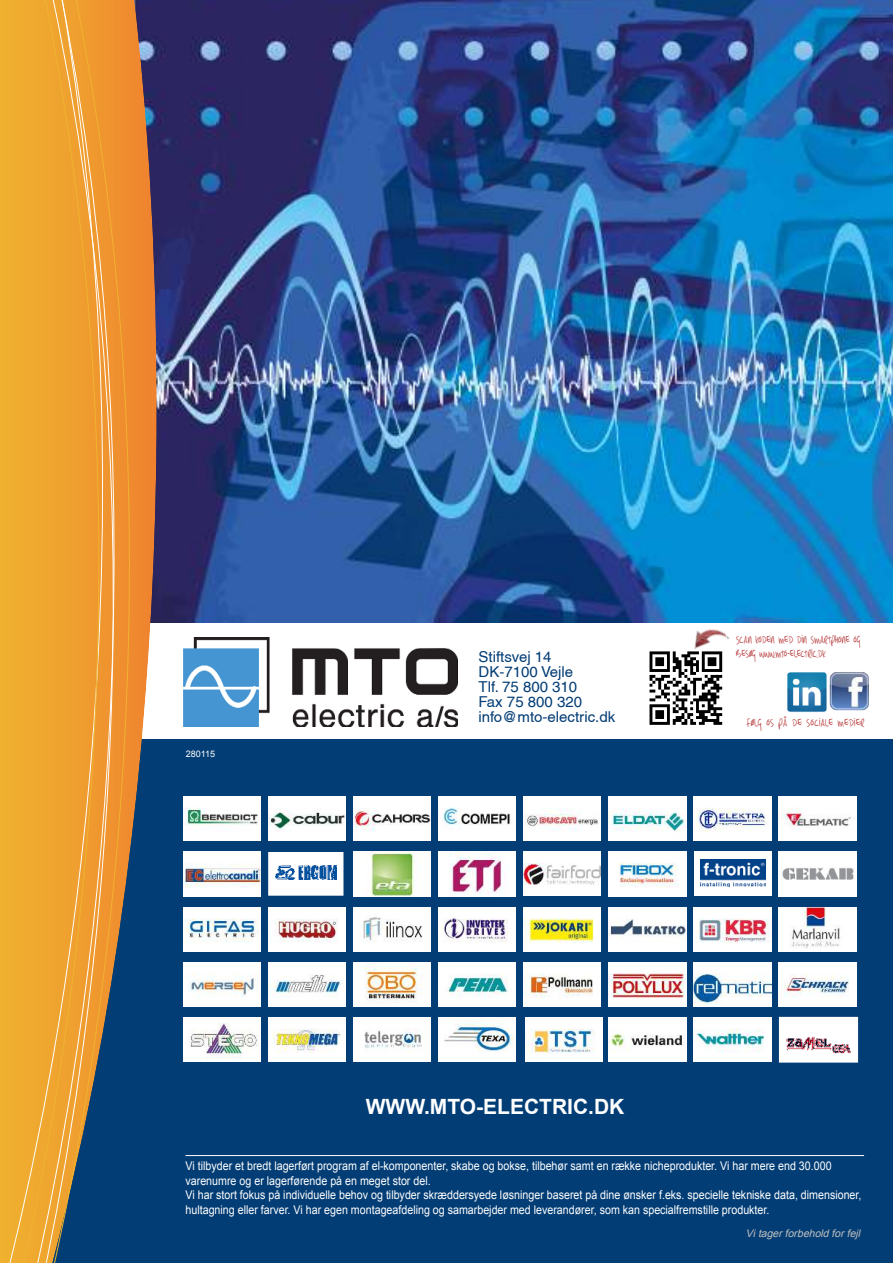
<style>
.page{position:relative;width:893px;height:1263px;background:#fff}
.page>*{position:absolute;margin:0;border:0;box-sizing:border-box;transform-origin:0 0}
.t1{font:700 21px "Arial";color:#fff}
.t2{font:15px/15px "Helvetica";color:#033d75}
.t3{font:12px/14.4px "Arial";color:#fff;scale:.89 1}
.t4{font:12px/13.5px "DK Early Morning Coffee Medium Roas";color:#b53335;scale:.79 1}
.t5{font:12px "DK Early Morning Coffee Medium Roas";letter-spacing:.03em;color:#b53335;scale:.85 1}
.t6{font:italic 10.5px "Arial";color:#c0c0c0}
.t7{font:9px "Arial";color:#fff}
</style>
<div class="page">
<img style="left:195px;top:0;width:698px;height:622px">
<div style="left:1px;top:739px;width:892px;height:524px;background:#033d75"></div>
<div style="left:0;top:0;width:12px;height:1263px;background:#efb02f"></div>
<svg style="left:181px;top:0;width:14px;height:1157px"></svg>
<svg style="left:166px;top:0;width:15px;height:623px;background:#2e2c67"></svg>
<svg style="left:12px;top:0;width:154px;height:1263px"></svg>
<img style="left:649px;top:651px;width:74px;height:74px">
<img style="left:184px;top:638px;width:274px;height:89px">
<img style="left:787px;top:672px;width:82px;height:40px">
<img style="left:694px;top:621px;width:37px;height:29px">
<hr style="left:186px;top:1155px;width:678px;height:1px;background:#fff">
<img style="left:183px;top:796px;width:78px;height:45px">
<img style="left:268px;top:796px;width:78px;height:45px">
<img style="left:353px;top:796px;width:78px;height:45px">
<img style="left:438px;top:796px;width:78px;height:45px">
<img style="left:523px;top:796px;width:78px;height:45px">
<img style="left:609px;top:796px;width:77px;height:45px">
<img style="left:694px;top:796px;width:77px;height:45px">
<img style="left:779px;top:796px;width:77px;height:45px">
<img style="left:183px;top:852px;width:78px;height:44px">
<div style="left:269px;top:853px;width:74px;height:42px;background:#fff"></div>
<img style="left:275px;top:865px;width:61px;height:15px">
<div style="left:268px;top:852px;width:75px;height:44px;border:2px solid #fff"></div>
<img style="left:353px;top:852px;width:78px;height:44px">
<img style="left:438px;top:852px;width:78px;height:44px">
<div style="left:523px;top:852px;width:78px;height:44px;background:#fff"></div>
<img style="left:523px;top:863px;width:78px;height:22px">
<img style="left:609px;top:852px;width:77px;height:44px">
<div style="left:694px;top:852px;width:77px;height:44px;background:#fff"></div>
<img style="left:701px;top:860px;width:64px;height:26px">
<img style="left:779px;top:852px;width:77px;height:44px">
<img style="left:183px;top:907px;width:78px;height:44px">
<img style="left:268px;top:907px;width:78px;height:44px">
<img style="left:353px;top:907px;width:78px;height:44px">
<img style="left:438px;top:907px;width:78px;height:44px">
<img style="left:523px;top:907px;width:78px;height:44px">
<img style="left:609px;top:907px;width:77px;height:44px">
<img style="left:694px;top:907px;width:77px;height:44px">
<img style="left:779px;top:907px;width:77px;height:44px">
<img style="left:183px;top:962px;width:78px;height:44px">
<img style="left:268px;top:962px;width:78px;height:44px">
<img style="left:353px;top:962px;width:78px;height:44px">
<img style="left:438px;top:962px;width:78px;height:44px">
<img style="left:523px;top:962px;width:78px;height:44px">
<img style="left:609px;top:962px;width:77px;height:44px">
<img style="left:694px;top:962px;width:77px;height:44px">
<img style="left:779px;top:962px;width:77px;height:44px">
<img style="left:183px;top:1017px;width:78px;height:45px">
<img style="left:268px;top:1017px;width:78px;height:45px">
<img style="left:353px;top:1017px;width:78px;height:45px">
<img style="left:438px;top:1017px;width:78px;height:45px">
<img style="left:525px;top:1017px;width:78px;height:45px">
<img style="left:609px;top:1017px;width:77px;height:45px">
<img style="left:694px;top:1017px;width:77px;height:45px">
<div style="left:780px;top:1017px;width:77px;height:45px;background:#fff"></div>
<img style="left:786px;top:1036px;width:65px;height:18px">
<div style="left:779px;top:1017px;width:79px;height:45px;border:2px solid #fff"></div>
<p class="t7" style="left:186px;top:748px;width:31px">280115</p>
<p class="t2" style="left:479px;top:650px;width:138px">Stiftsvej 14<br>DK-7100 Vejle<br>Tlf. 75 800 310<br>Fax 75 800 320 info@mto-electric.dk</p>
<p class="t4" style="left:736px;top:634px;width:159px">Scan koden med din smartphone og besøg www.mto-electric.dk</p>
<p class="t5" style="left:747px;top:715px;width:140px">Følg os på de sociale medier</p>
<h1 class="t1" style="left:366px;top:1098px;width:260px">WWW.MTO-ELECTRIC.DK</h1>
<p class="t3" style="left:186px;top:1160px;width:761px">Vi tilbyder et bredt lagerført program af el-komponenter, skabe og bokse, tilbehør samt en række nicheprodukter. Vi har mere end 30.000 varenumre og er lagerførende på en meget stor del.<br>Vi har stort fokus på individuelle behov og tilbyder skræddersyede løsninger baseret på dine ønsker f.eks. specielle tekniske data, dimensioner, hultagning eller farver. Vi har egen montageafdeling og samarbejder med leverandører, som kan specialfremstille produkter.</p>
<p class="t6" style="left:746px;top:1229px;width:118px">Vi tager forbehold for fej l</p>
</div>
